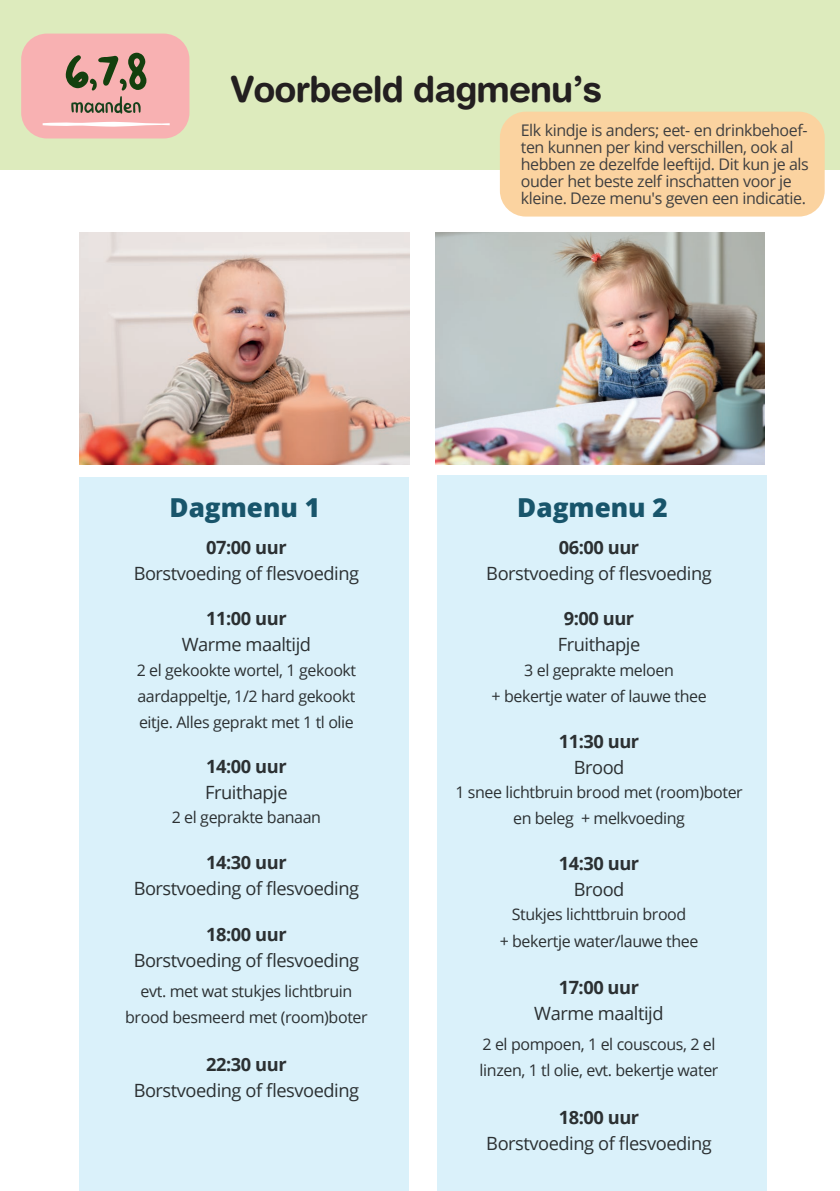
<style>
.page{position:relative;width:840px;height:1191px;background:#fff}
.page>*{position:absolute;margin:0;border:0;box-sizing:border-box;transform-origin:0 0}
.t1{font:102px "Suiren Regular BR Regular";color:#14400e}
.t2{font:700 36px "Helvetica Rounded LT Std";letter-spacing:-.025em;color:#231f20}
.t3{font:800 26px "Open Sans";color:#18556b}
.t4{font:18.2px "Open Sans";letter-spacing:-.025em;color:#2b3032}
.t5{font:700 18.2px "Open Sans";letter-spacing:-.025em;color:#2b3032}
.t6{font:16px/26px "Open Sans";letter-spacing:-.025em;color:#2b3032;text-align:center}
.t7{font:16px/17px "Open Sans";letter-spacing:-.025em;color:#3f3f40}
</style>
<div class="page">
<img style="left:435px;top:233px;width:329px;height:231px">
<div style="left:0;top:0;width:839px;height:169px;background:#ddebbd"></div>
<div style="left:21px;top:34px;width:168px;height:104px;background:#f8b1b2;border-radius:26px"></div>
<svg style="left:43px;top:121px;width:127px;height:6px"></svg>
<svg style="left:71px;top:96px;width:69px;height:18px"></svg>
<div style="left:499px;top:112px;width:325px;height:104px;background:#fbd3a0;border-radius:26px"></div>
<img style="left:80px;top:233px;width:329px;height:231px">
<div style="left:80px;top:477px;width:329px;height:714px;background:#daf1fa"></div>
<div style="left:436px;top:475px;width:329px;height:716px;background:#daf1fa"></div>
<h1 class="t1" style="left:64px;top:-9px;width:86px">6,7,8</h1>
<h2 class="t2" style="left:231px;top:67px;width:372px">Voorbeeld dagmenu’s</h2>
<p class="t7" style="left:520px;top:122px;width:289px">Elk kindje is anders; eet- en drinkbehoef&shy;ten kunnen per kind verschillen, ook al hebben ze dezelfde leeftijd. Dit kun je als ouder het beste zelf inschatten voor je kleine. Deze menu's geven een indicatie.</p>
<h3 class="t3" style="left:169px;top:488px;width:152px">Dagmenu 1</h3>
<h3 class="t3" style="left:517px;top:488px;width:152px">Dagmenu 2</h3>
<p class="t5" style="left:206px;top:535px;width:82px">07:00 uur</p>
<p class="t4" style="left:134px;top:561px;width:227px">Borstvoeding of flesvoeding</p>
<p class="t5" style="left:558px;top:535px;width:82px">06:00 uur</p>
<p class="t4" style="left:486px;top:561px;width:227px">Borstvoeding of flesvoeding</p>
<p class="t5" style="left:206px;top:606px;width:82px">11:00 uur</p>
<p class="t4" style="left:182px;top:632px;width:131px">Warme maaltijd</p>
<p class="t6" style="left:137px;top:656px;width:221px;text-align:justify">2 el gekookte wortel, 1 gekookt aardappeltje, 1/2 hard gekookt eitje. Alles geprakt met 1 tl olie</p>
<p class="t5" style="left:206px;top:753px;width:82px">14:00 uur</p>
<p class="t4" style="left:205px;top:780px;width:84px">Fruithapje</p>
<p class="t6" style="left:172px;top:804px;width:151px">2 el geprakte banaan</p>
<p class="t5" style="left:206px;top:849px;width:82px">14:30 uur</p>
<p class="t4" style="left:134px;top:876px;width:227px">Borstvoeding of flesvoeding</p>
<p class="t5" style="left:206px;top:921px;width:82px">18:00 uur</p>
<p class="t4" style="left:134px;top:948px;width:227px">Borstvoeding of flesvoeding</p>
<p class="t6" style="left:125px;top:978px;width:244px">evt. met wat stukjes lichtbruin brood besmeerd met (room)boter</p>
<p class="t5" style="left:206px;top:1051px;width:82px">22:30 uur</p>
<p class="t4" style="left:134px;top:1077px;width:227px">Borstvoeding of flesvoeding</p>
<p class="t5" style="left:563px;top:606px;width:72px">9:00 uur</p>
<p class="t4" style="left:557px;top:632px;width:84px">Fruithapje</p>
<p class="t6" style="left:491px;top:656px;width:216px">3 el geprakte meloen<br>+ bekertje water of lauwe thee</p>
<p class="t5" style="left:558px;top:728px;width:82px">11:30 uur</p>
<p class="t4" style="left:573px;top:754px;width:52px">Brood</p>
<p class="t6" style="left:455px;top:778px;width:289px">1 snee lichtbruin brood met (room)boter en beleg + melkvoeding</p>
<p class="t5" style="left:558px;top:850px;width:82px">14:30 uur</p>
<p class="t4" style="left:573px;top:877px;width:52px">Brood</p>
<p class="t6" style="left:499px;top:901px;width:200px">Stukjes lichttbruin brood<br>+ bekertje water/lauwe thee</p>
<p class="t5" style="left:558px;top:974px;width:82px">17:00 uur</p>
<p class="t4" style="left:534px;top:1000px;width:131px">Warme maaltijd</p>
<p class="t6" style="left:479px;top:1030px;width:240px;text-align:left">2 el pompoen, 1 el couscous, 2 el linzen, 1 tl olie, evt. bekertje water</p>
<p class="t5" style="left:558px;top:1104px;width:82px">18:00 uur</p>
<p class="t4" style="left:486px;top:1130px;width:227px">Borstvoeding of flesvoeding</p>
</div>
